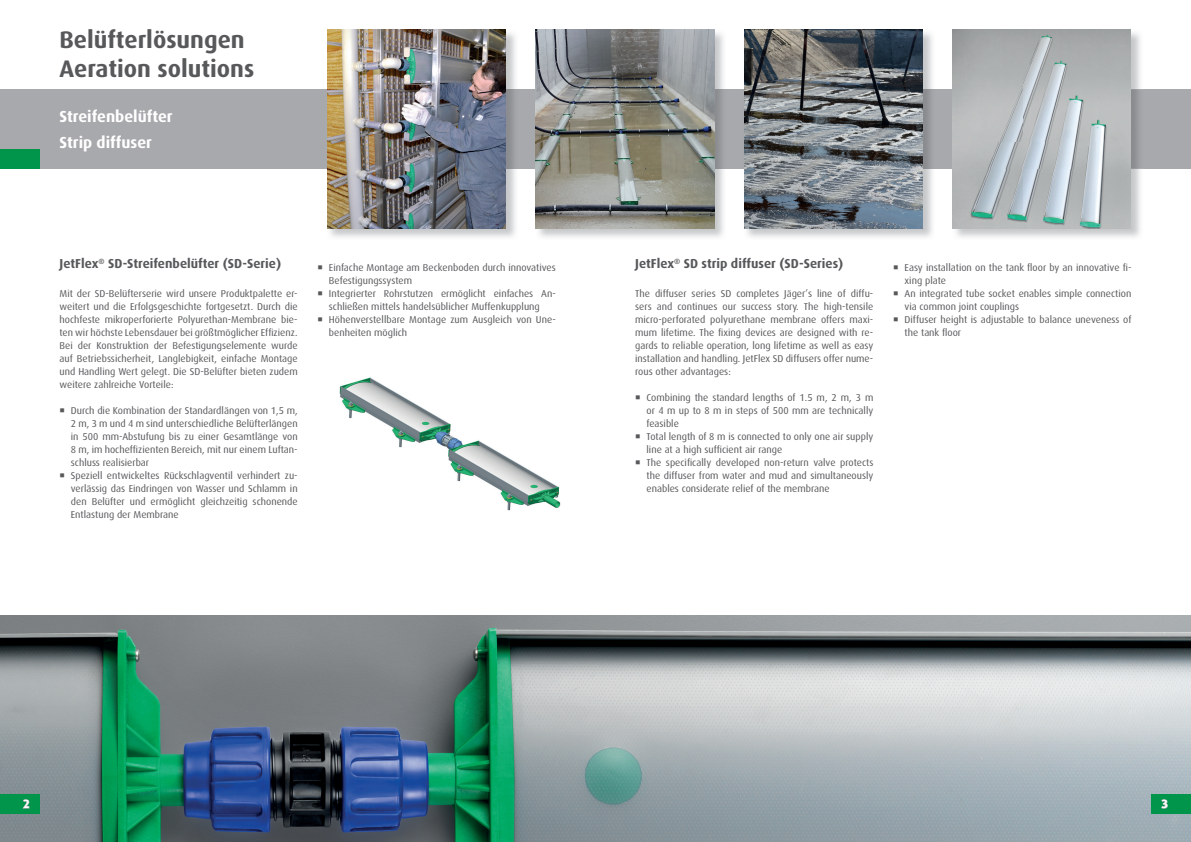
<style>
.page{position:relative;width:1191px;height:842px;background:#fff}
.page>*{position:absolute;margin:0;border:0;box-sizing:border-box;transform-origin:0 0}
.t1{font:700 24px/28.8px "Dax Pro";color:#57585a}
.t2{font:700 16px/26px "Dax Pro";color:#fff}
.t3{font:700 13px "Dax Pro";color:#57585a}
.t4{font:700 12px "Dax Pro";color:#fff}
.t5{font:10px/13px "Dax Pro";color:#57585a}
</style>
<div class="page">
<div style="left:0;top:89px;width:1191px;height:80px;background:#a8a9ad"></div>
<div style="left:0;top:149px;width:40px;height:20px;background:#00954a"></div>
<img style="left:327px;top:32px;width:189px;height:205px">
<img style="left:506px;top:89px;width:10px;height:80px">
<img style="left:327px;top:30px;width:179px;height:198px">
<img style="left:0;top:615px;width:1191px;height:227px">
<img style="left:535px;top:30px;width:189px;height:207px">
<img style="left:714px;top:89px;width:10px;height:80px">
<img style="left:535px;top:30px;width:179px;height:198px">
<img style="left:744px;top:30px;width:189px;height:207px">
<img style="left:922px;top:89px;width:11px;height:80px">
<img style="left:744px;top:30px;width:178px;height:198px">
<img style="left:952px;top:30px;width:179px;height:198px">
<img style="left:339px;top:377px;width:222px;height:134px">
<div style="left:0;top:794px;width:40px;height:19px;background:#00954a"></div>
<div style="left:1151px;top:794px;width:40px;height:19px;background:#00954a"></div>
<svg style="left:1161px;top:799px;width:6px;height:10px"></svg>
<svg style="left:22px;top:799px;width:7px;height:10px"></svg>
<h1 class="t1" style="left:60px;top:25px;width:196px">Belüfterlösungen<br>Aeration solutions</h1>
<h2 class="t2" style="left:60px;top:103px;width:115px">Streifenbelüfter<br>Strip diffuser</h2>
<h3 class="t3" style="left:60px;top:255px;width:223px">JetFlex<sup>®</sup> SD-Streifenbelüfter (SD-Serie)</h3>
<p class="t5" style="left:60px;top:287px;width:240px;text-align:justify">Mit der SD-Belüfterserie wird unsere Produktpalette er&shy;weitert und die Erfolgsgeschichte fortgesetzt. Durch die hochfeste mikroperforierte Polyurethan-Membrane bie&shy;ten wir höchste Lebensdauer bei größtmöglicher Effizienz.<br>Bei der Konstruktion der Befestigungselemente wurde auf Betriebssicherheit, Langlebigkeit, einfache Montage und Handling Wert gelegt. Die SD-Belüfter bieten zudem weitere zahlreiche Vorteile:</p>
<p class="t5" style="left:71px;top:404px;width:228px;text-align:justify;text-indent:-11px">○ Durch die Kombination der Standardlängen von 1,5 m, 2 m, 3 m und 4 m sind unterschiedliche Belüfterlängen in 500 mm-Abstufung bis zu einer Gesamtlänge von 8 m, im hocheffizienten Bereich, mit nur einem Luftan&shy;schluss realisierbar</p>
<p class="t5" style="left:71px;top:469px;width:228px;text-align:justify;text-indent:-11px">○ Speziell entwickeltes Rückschlagventil verhindert zu&shy;verlässig das Eindringen von Wasser und Schlamm in den Belüfter und ermöglicht gleichzeitig schonende Entlastung der Membrane</p>
<p class="t5" style="left:329px;top:261px;width:228px;text-indent:-11px">○ Einfache Montage am Beckenboden durch innovatives<br>Befestigungssystem</p>
<p class="t5" style="left:317px;top:287px;width:240px;text-align:center">○ Integrierter Rohrstutzen ermöglicht einfaches An&shy;schließen mittels handelsüblicher Muffenkupplung</p>
<p class="t5" style="left:329px;top:313px;width:228px;text-indent:-11px">○ Höhenverstellbare Montage zum Ausgleich von Une&shy;benheiten möglich</p>
<h3 class="t3" style="left:635px;top:255px;width:210px">JetFlex<sup>®</sup> SD strip diffuser (SD-Series)</h3>
<p class="t5" style="left:635px;top:287px;width:240px;text-align:justify">The diffuser series SD completes Jäger’s line of diffu&shy;sers and continues our success story. The high-tensile micro-perforated polyurethane membrane offers maxi&shy;mum lifetime. The fixing devices are designed with re&shy;gards to reliable operation, long lifetime as well as easy installation and handling. JetFlex SD diffusers offer nume&shy;rous other advantages:</p>
<p class="t5" style="left:646px;top:391px;width:228px;text-align:justify;text-indent:-11px">○ Combining the standard lengths of 1.5 m, 2 m, 3 m or 4 m up to 8 m in steps of 500 mm are technically feasible</p>
<p class="t5" style="left:646px;top:430px;width:228px;text-indent:-11px">○ Total length of 8 m is connected to only one air supply line at a high sufficient air range</p>
<p class="t5" style="left:646px;top:456px;width:228px;text-align:justify;text-indent:-11px">○ The specifically developed non-return valve protects the diffuser from water and mud and simultaneously enables considerate relief of the membrane</p>
<p class="t5" style="left:904px;top:261px;width:228px;text-indent:-11px">○ Easy installation on the tank floor by an innovative fi&shy;xing plate</p>
<p class="t5" style="left:904px;top:287px;width:228px;text-indent:-11px">○ An integrated tube socket enables simple connection via common joint couplings</p>
<p class="t5" style="left:904px;top:313px;width:228px;text-indent:-11px">○ Diffuser height is adjustable to balance uneveness of the tank floor</p>
<p class="t4" style="left:23px;top:796px;width:8px">2</p>
<p class="t4" style="left:1161px;top:796px;width:8px">3</p>
</div>
